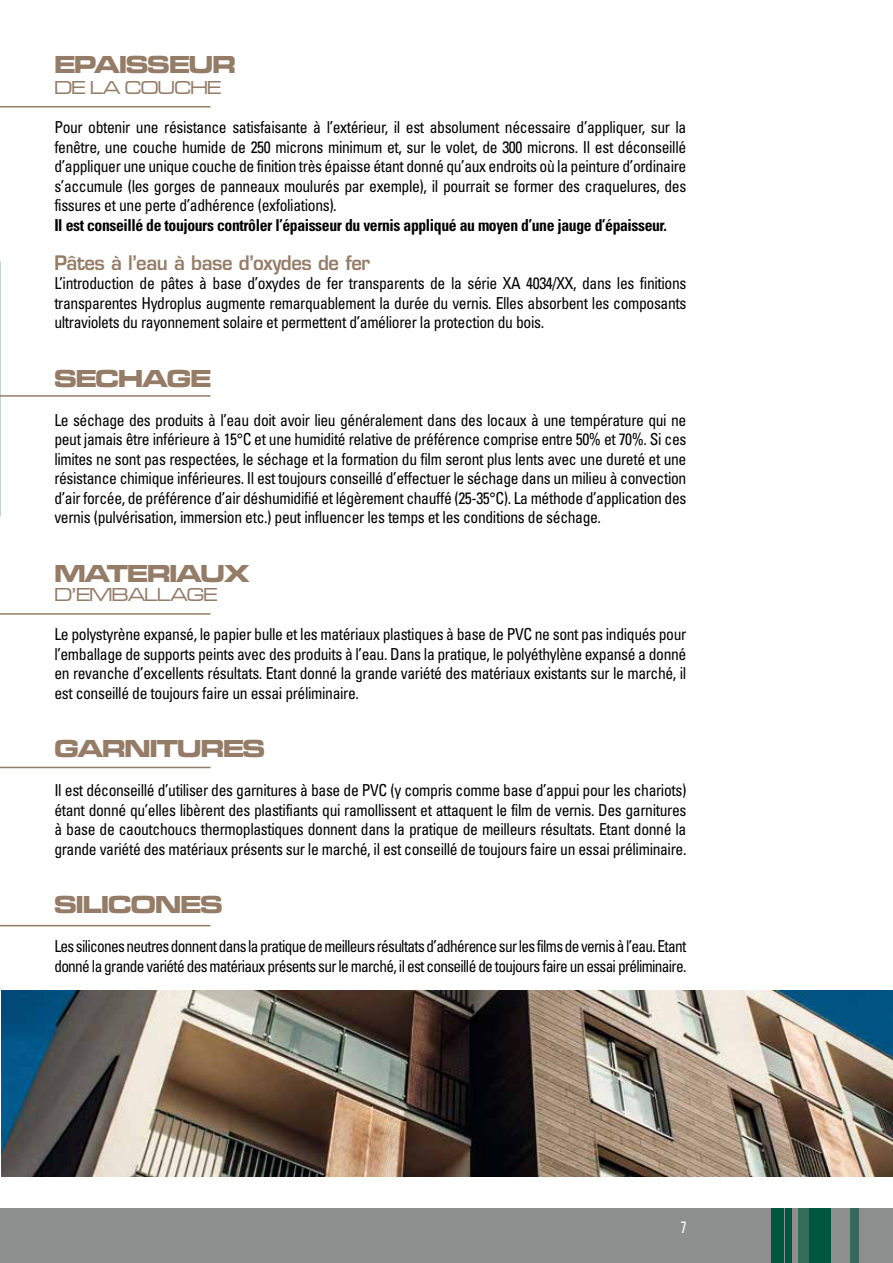
<style>
.page{position:relative;width:893px;height:1263px;background:#fff}
.page>*{position:absolute;margin:0;border:0;box-sizing:border-box;transform-origin:0 0}
.t1{font:25.5px "Microgramma D Bold Exte";letter-spacing:-.025em;color:#957c67}
.t2{font:600 19.5px "Eurostile";letter-spacing:-.025em;color:#957c67;scale:.95 1}
.t3{font:19.5px "Microgramma D Medi Exte";letter-spacing:-.025em;color:#957c67}
.t4{font:condensed 16.5px/19.5px "Univers";letter-spacing:-.025em;color:#000;text-align:justify;scale:.95 1}
.t5{font:condensed 16.5px/19.5px "Univers";letter-spacing:-.045em;color:#000;scale:.93 1}
.t6{font:700 condensed 16.5px "Univers";letter-spacing:-.025em;color:#000;scale:.95 1}
.t7{font:condensed 16.5px "Univers";color:#fff;scale:.8 1}
</style>
<div class="page">
<div style="left:0;top:1209px;width:893px;height:54px;background:#8e9090"></div>
<hr style="left:0;top:106px;width:210px;height:1px;background:#957c67">
<hr style="left:0;top:395px;width:210px;height:2px;background:#957c67">
<hr style="left:0;top:613px;width:210px;height:2px;background:#957c67">
<hr style="left:0;top:767px;width:210px;height:1px;background:#957c67">
<hr style="left:0;top:925px;width:210px;height:1px;background:#957c67">
<div style="left:850px;top:1209px;width:8px;height:54px;background:#326b5c"></div>
<div style="left:809px;top:1209px;width:22px;height:54px;background:#005740"></div>
<svg style="left:798px;top:1209px;width:11px;height:54px"></svg>
<div style="left:785px;top:1209px;width:6px;height:54px;background:#005740"></div>
<div style="left:778px;top:1209px;width:6px;height:54px;background:#005740"></div>
<div style="left:771px;top:1209px;width:8px;height:54px;background:#005740"></div>
<img style="left:2px;top:991px;width:891px;height:185px">
<h1 class="t1" style="left:54px;top:48px;width:183px">EPAISSEUR</h1>
<p class="t3" style="left:54px;top:75px;width:168px">DE LA COUCHE</p>
<p class="t4" style="left:54px;top:117px;width:667px">Pour obtenir une résistance satisfaisante à l’extérieur, il est absolument nécessaire d’appliquer, sur la fenêtre, une couche humide de 250 microns minimum et, sur le volet, de 300 microns. Il est déconseillé d’appliquer une unique couche de finition très épaisse étant donné qu’aux endroits où la peinture d’ordinaire s’accumule (les gorges de panneaux moulurés par exemple), il pourrait se former des craquelures, des fissures et une perte d’adhérence (exfoliations).</p>
<p class="t6" style="left:54px;top:215px;width:646px">Il est conseillé de toujours contrôler l’épaisseur du vernis appliqué au moyen d’une jauge d’épaisseur.</p>
<p class="t2" style="left:54px;top:250px;width:334px">Pâtes à l’eau à base d’oxydes de fer</p>
<p class="t4" style="left:54px;top:273px;width:667px">L’introduction de pâtes à base d’oxydes de fer transparents de la série XA 4034/XX, dans les finitions transparentes Hydroplus augmente remarquablement la durée du vernis. Elles absorbent les composants ultraviolets du rayonnement solaire et permettent d’améliorer la protection du bois.</p>
<h1 class="t1" style="left:54px;top:361px;width:158px">SECHAGE</h1>
<p class="t4" style="left:54px;top:410px;width:667px">Le séchage des produits à l’eau doit avoir lieu généralement dans des locaux à une température qui ne peut jamais être inférieure à 15°C et une humidité relative de préférence comprise entre 50% et 70%. Si ces limites ne sont pas respectées, le séchage et la formation du film seront plus lents avec une dureté et une résistance chimique inférieures. Il est toujours conseillé d’effectuer le séchage dans un milieu à convection d’air forcée, de préférence d’air déshumidifié et légèrement chauffé (25-35°C). La méthode d’application des vernis (pulvérisation, immersion etc.) peut influencer les temps et les conditions de séchage.</p>
<h1 class="t1" style="left:54px;top:556px;width:197px">MATERIAUX</h1>
<p class="t3" style="left:54px;top:582px;width:165px">D’EMBALLAGE</p>
<p class="t4" style="left:54px;top:624px;width:667px">Le polystyrène expansé, le papier bulle et les matériaux plastiques à base de PVC ne sont pas indiqués pour l’emballage de supports peints avec des produits à l’eau. Dans la pratique, le polyéthylène expansé a donné en revanche d’excellents résultats. Etant donné la grande variété des matériaux existants sur le marché, il est conseillé de toujours faire un essai préliminaire.</p>
<h1 class="t1" style="left:54px;top:732px;width:212px">GARNITURES</h1>
<p class="t4" style="left:54px;top:780px;width:667px">Il est déconseillé d’utiliser des garnitures à base de PVC (y compris comme base d’appui pour les chariots) étant donné qu’elles libèrent des plastifiants qui ramollissent et attaquent le film de vernis. Des garnitures à base de caoutchoucs thermoplastiques donnent dans la pratique de meilleurs résultats. Etant donné la grande variété des matériaux présents sur le marché, il est conseillé de toujours faire un essai préliminaire.</p>
<h1 class="t1" style="left:54px;top:888px;width:170px">SILICONES</h1>
<p class="t5" style="left:54px;top:936px;width:681px">Les silicones neutres donnent dans la pratique de meilleurs résultats d’adhérence sur les films de vernis à l’eau. Etant donné la grande variété des matériaux présents sur le marché, il est conseillé de toujours faire un essai préliminaire.</p>
<p class="t7" style="left:681px;top:1216px;width:9px">7</p>
</div>
